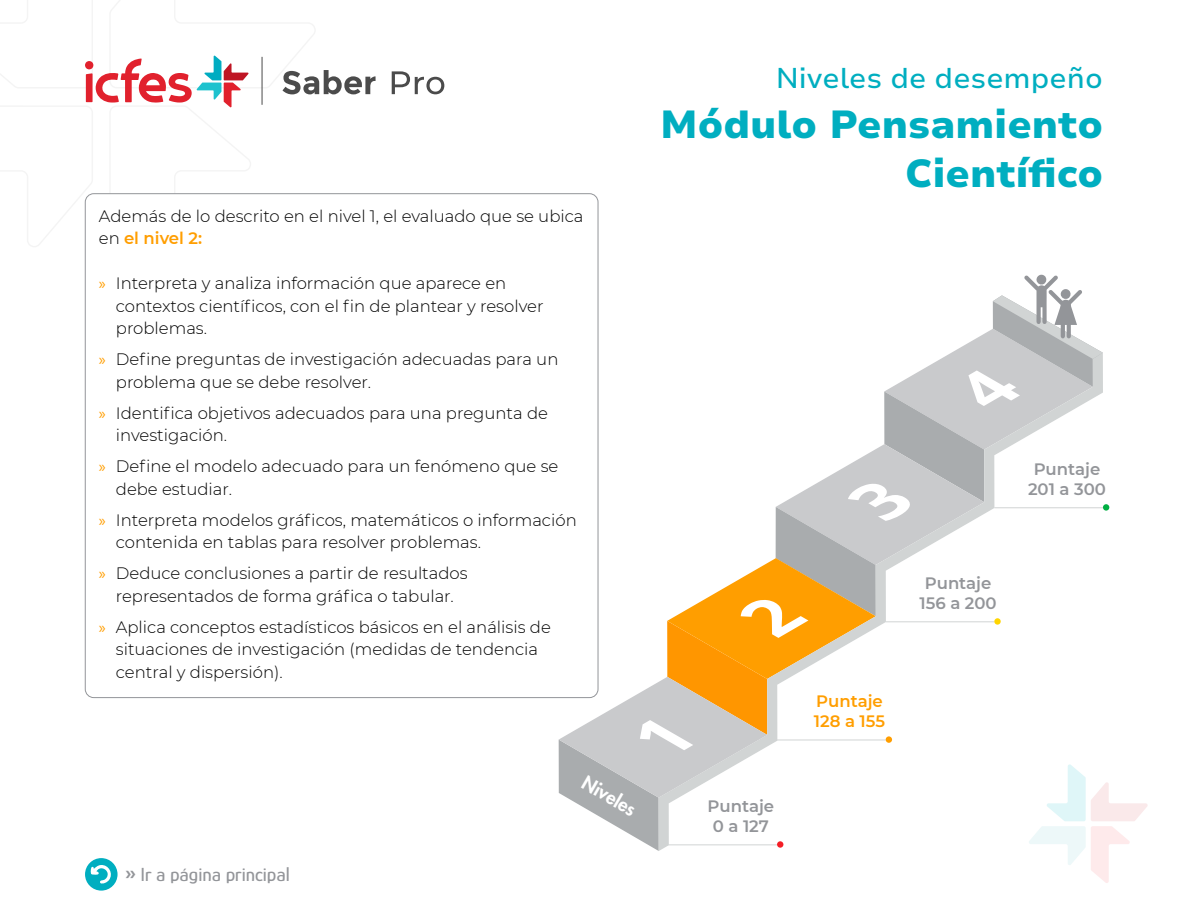
<style>
.page{position:relative;width:1188px;height:918px;background:#fff}
.page>*{position:absolute;margin:0;border:0;box-sizing:border-box;transform-origin:0 0}
.t1{font:900 39px/49.5px "Nunito Sans 7 pt";color:#00aec0;text-align:right}
.t2{font:500 28.5px "Nunito Sans 7 pt";color:#00aec0}
.t3{font:500 19.5px "Glory";color:#939599}
.t4{font:800 18.6px "Futura Std";color:#fff}
.Descriptores{font:300 16.5px/22.5px "Montserrat";color:#000}
.t5{font:600 16.5px/19.8px "Montserrat";color:#939599;text-align:center}
.t6{font:600 16.5px/19.8px "Montserrat";color:#ff9e00}
.s1{font-weight:600;color:#ff9e00}
.s2{font-family:"Myriad Pro";font-weight:400;color:#ff9e00}
.s3{font-weight:700}
</style>
<div class="page">
<div style="left:85px;top:858px;width:33px;height:33px;background:#00aec0;border-radius:50%"></div>
<svg style="left:90px;top:865px;width:24px;height:20px"></svg>
<svg style="left:392px;top:71px;width:52px;height:23px"></svg>
<svg style="left:0;top:0;width:376px;height:312px"></svg>
<svg style="left:559px;top:275px;width:589px;height:608px"></svg>
<div style="left:85px;top:194px;width:513px;height:504px;background:#fff;border-radius:9px"></div>
<p class="Descriptores" style="left:99px;top:204px;width:486px">Además de lo descrito en el nivel 1, el evaluado que se ubica en <span class="s1">el nivel 2:</span></p>
<p class="Descriptores" style="left:116px;top:272px;width:429px;text-indent:-17px"><span class="s2">»</span> Interpreta y analiza información que aparece en contextos científicos, con el fin de plantear y resolver problemas.</p>
<p class="Descriptores" style="left:116px;top:348px;width:444px;text-indent:-17px"><span class="s2">»</span> Define preguntas de investigación adecuadas para un problema que se debe resolver.</p>
<p class="Descriptores" style="left:116px;top:401px;width:434px;text-indent:-17px"><span class="s2">»</span> Identifica objetivos adecuados para una pregunta de investigación.</p>
<p class="Descriptores" style="left:116px;top:455px;width:444px;text-indent:-17px"><span class="s2">»</span> Define el modelo adecuado para un fenómeno que se debe estudiar.</p>
<p class="Descriptores" style="left:116px;top:508px;width:462px;text-indent:-17px"><span class="s2">»</span> Interpreta modelos gráficos, matemáticos o información contenida en tablas para resolver problemas.</p>
<p class="Descriptores" style="left:99px;top:562px;width:370px;text-align:center"><span class="s2">»</span> Deduce conclusiones a partir de resultados representados de forma gráfica o tabular.</p>
<p class="Descriptores" style="left:116px;top:615px;width:437px;text-indent:-17px"><span class="s2">»</span> Aplica conceptos estadísticos básicos en el análisis de situaciones de investigación (medidas de tendencia central y dispersión).</p>
<p class="t3" style="left:125px;top:862px;width:167px"><span class="s3">»</span> Ir a página principal</p>
<p class="t4" style="left:590px;top:771px;width:60px;rotate:30deg">Niveles</p>
<h2 class="t2" style="left:776px;top:58px;width:329px">Niveles de desempeño</h2>
<h1 class="t1" style="left:660px;top:98px;width:444px">Módulo Pensamiento<br>Científico</h1>
<p class="t5" style="left:708px;top:796px;width:68px">Puntaje<br>0 a 127</p>
<p class="t6" style="left:814px;top:691px;width:73px">Puntaje<br>128 a 155</p>
<p class="t5" style="left:1028px;top:459px;width:79px">Puntaje<br>201 a 300</p>
<p class="t5" style="left:920px;top:573px;width:79px">Puntaje<br>156 a 200</p>
</div>
